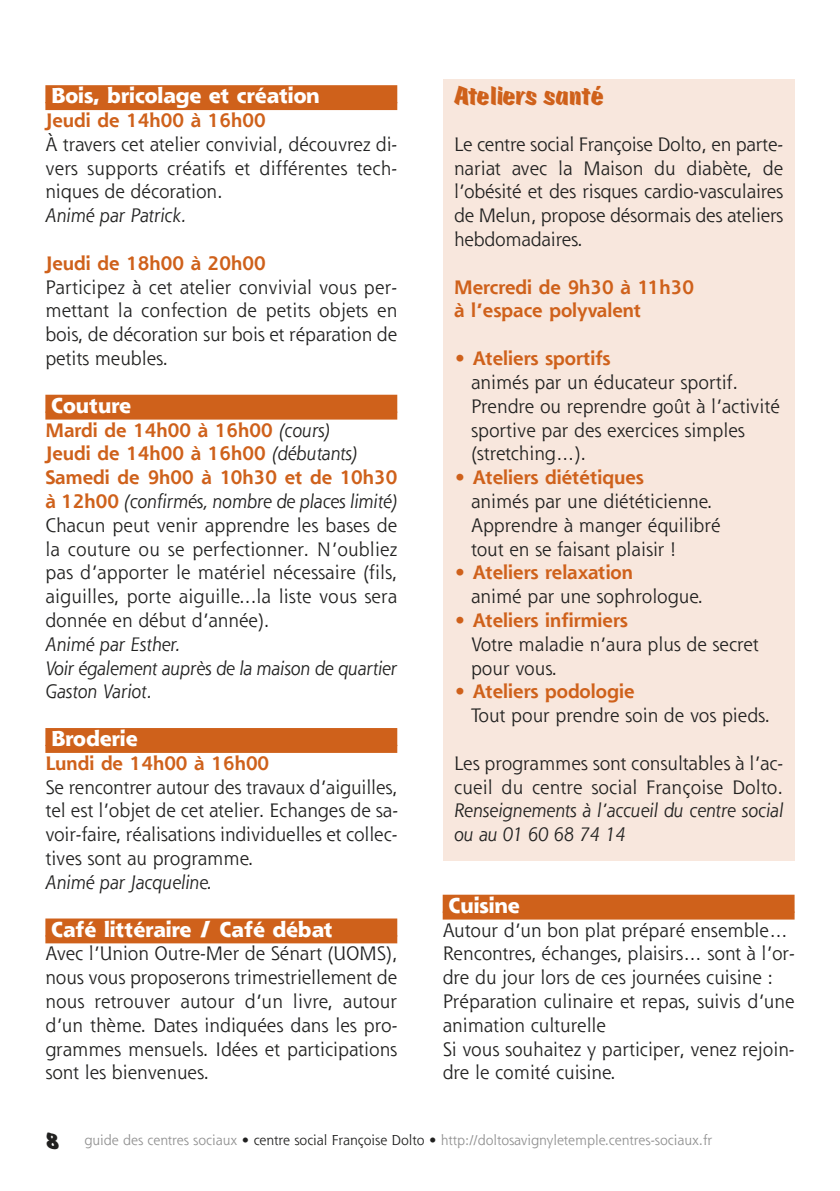
<style>
.page{position:relative;width:840px;height:1191px;background:#fff}
.page>*{position:absolute;margin:0;border:0;box-sizing:border-box;transform-origin:0 0}
.t1{font:28px "Scratch";color:#cf611b}
.t2{font:800 21px "Shannon";color:#fff}
.t3{font:19px/23.8px "Shannon";color:#212120}
.t4{font:700 19px/23.8px "Shannon";color:#cf611b}
.t5{font:italic 19px/23.8px "Shannon";color:#212120}
.t6{font:14px "Shannon";color:#909090}
.s1{font-weight:700;color:#cf611b}
.s2{font-style:italic}
.s3{font-family:"Scratch";font-size:24px;color:#212120}
.s4{color:#212120}
</style>
<div class="page">
<div style="left:442px;top:79px;width:352px;height:781px;background:#f8e7dd"></div>
<div style="left:45px;top:85px;width:352px;height:18px;background:#cf611b"></div>
<div style="left:45px;top:102px;width:352px;height:8px;background:#cf611b"></div>
<div style="left:45px;top:395px;width:352px;height:18px;background:#cf611b"></div>
<div style="left:45px;top:411px;width:352px;height:8px;background:#cf611b"></div>
<div style="left:45px;top:728px;width:352px;height:18px;background:#cf611b"></div>
<div style="left:45px;top:745px;width:352px;height:8px;background:#cf611b"></div>
<div style="left:45px;top:918px;width:352px;height:18px;background:#cf611b"></div>
<div style="left:45px;top:935px;width:352px;height:8px;background:#cf611b"></div>
<div style="left:442px;top:894px;width:352px;height:18px;background:#cf611b"></div>
<div style="left:442px;top:911px;width:352px;height:8px;background:#cf611b"></div>
<p class="t2" style="left:51px;top:88px;width:270px">Bois, bricolage et création</p>
<p class="t4" style="left:45px;top:110px;width:222px">Jeudi de 14h00 à 16h00</p>
<p class="t3" style="left:45px;top:134px;width:353px;text-align:justify">À travers cet atelier convivial, découvrez di&shy;vers supports créatifs et différentes tech&shy;niques de décoration.</p>
<p class="t5" style="left:45px;top:206px;width:142px">Animé par Patrick.</p>
<p class="t4" style="left:45px;top:253px;width:222px">Jeudi de 18h00 à 20h00</p>
<p class="t3" style="left:45px;top:277px;width:353px;text-align:justify">Participez à cet atelier convivial vous per&shy;mettant la confection de petits objets en bois, de décoration sur bois et réparation de petits meubles.</p>
<p class="t2" style="left:51px;top:398px;width:82px">Couture</p>
<p class="t3" style="left:45px;top:420px;width:353px"><span class="s1">Mardi de 14h00 à 16h00</span> <span class="s2">(cours)<br></span><span class="s1">Jeudi de 14h00 à 16h00</span> <span class="s2">(débutants)<br></span><span class="s1">Samedi de 9h00 à 10h30 et de 10h30 à 12h00</span> <span class="s2">(confirmés, nombre de places limité)<br></span>Chacun peut venir apprendre les bases de la couture ou se perfectionner. N’oubliez pas d’apporter le matériel nécessaire (fils, aiguilles, porte aiguille...la liste vous sera donnée en début d’année).</p>
<p class="t5" style="left:45px;top:634px;width:353px">Animé par Esther.<br>Voir également auprès de la maison de quartier<br>Gaston Variot.</p>
<p class="t2" style="left:51px;top:731px;width:88px">Broderie</p>
<p class="t4" style="left:45px;top:753px;width:225px">Lundi de 14h00 à 16h00</p>
<p class="t3" style="left:45px;top:777px;width:354px;text-align:justify">Se rencontrer autour des travaux d’aiguilles, tel est l’objet de cet atelier. Echanges de sa&shy;voir-faire, réalisations individuelles et collec&shy;tives sont au programme.</p>
<p class="t5" style="left:45px;top:872px;width:168px">Animé par Jacqueline.</p>
<p class="t2" style="left:51px;top:921px;width:283px">Café littéraire / Café débat</p>
<p class="t3" style="left:45px;top:943px;width:353px;text-align:justify">Avec l’Union Outre-Mer de Sénart (UOMS), nous vous proposerons trimestriellement de nous retrouver autour d‘un livre, autour d’un thème. Dates indiquées dans les pro&shy;grammes mensuels. Idées et participations sont les bienvenues.</p>
<h1 class="t1" style="left:454px;top:79px;width:151px">Ateliers santé</h1>
<p class="t3" style="left:454px;top:134px;width:330px;text-align:justify">Le centre social Françoise Dolto, en parte&shy;nariat avec la Maison du diabète, de l’obésité et des risques cardio-vasculaires de Melun, propose désormais des ateliers hebdomadaires.</p>
<p class="t4" style="left:454px;top:277px;width:241px">Mercredi de 9h30 à 11h30 à l’espace polyvalent</p>
<p class="t4" style="left:454px;top:348px;width:158px">• Ateliers sportifs</p>
<p class="t3" style="left:471px;top:372px;width:310px">animés par un éducateur sportif.<br>Prendre ou reprendre goût à l’activité sportive par des exercices simples (stretching…).</p>
<p class="t4" style="left:454px;top:467px;width:191px">• Ateliers diététiques</p>
<p class="t3" style="left:471px;top:491px;width:251px">animés par une diététicienne.<br>Apprendre à manger équilibré tout en se faisant plaisir !</p>
<p class="t4" style="left:454px;top:563px;width:180px">• Ateliers relaxation</p>
<p class="t3" style="left:471px;top:586px;width:233px">animé par une sophrologue.</p>
<p class="t4" style="left:454px;top:610px;width:175px">• Ateliers infirmiers</p>
<p class="t3" style="left:471px;top:634px;width:289px">Votre maladie n’aura plus de secret pour vous.</p>
<p class="t4" style="left:454px;top:682px;width:182px">• Ateliers podologie</p>
<p class="t3" style="left:471px;top:705px;width:300px">Tout pour prendre soin de vos pieds.</p>
<p class="t3" style="left:454px;top:753px;width:330px">Les programmes sont consultables à l’ac&shy;cueil du centre social Françoise Dolto.</p>
<p class="t5" style="left:454px;top:801px;width:330px">Renseignements à l’accueil du centre social ou au 01 60 68 74 14</p>
<p class="t2" style="left:448px;top:897px;width:73px">Cuisine</p>
<p class="t3" style="left:442px;top:920px;width:353px">Autour d’un bon plat préparé ensemble… Rencontres, échanges, plaisirs… sont à l’or&shy;dre du jour lors de ces journées cuisine :<br>Préparation culinaire et repas, suivis d’une animation culturelle<br>Si vous souhaitez y participer, venez rejoin&shy;dre le comité cuisine.</p>
<p class="t6" style="left:45px;top:1134px;width:668px"><span class="s3">8</span> guide des centres sociaux <span class="s4">• centre social Françoise Dolto •</span> http://doltosavignyletemple.centres-sociaux.fr</p>
</div>
